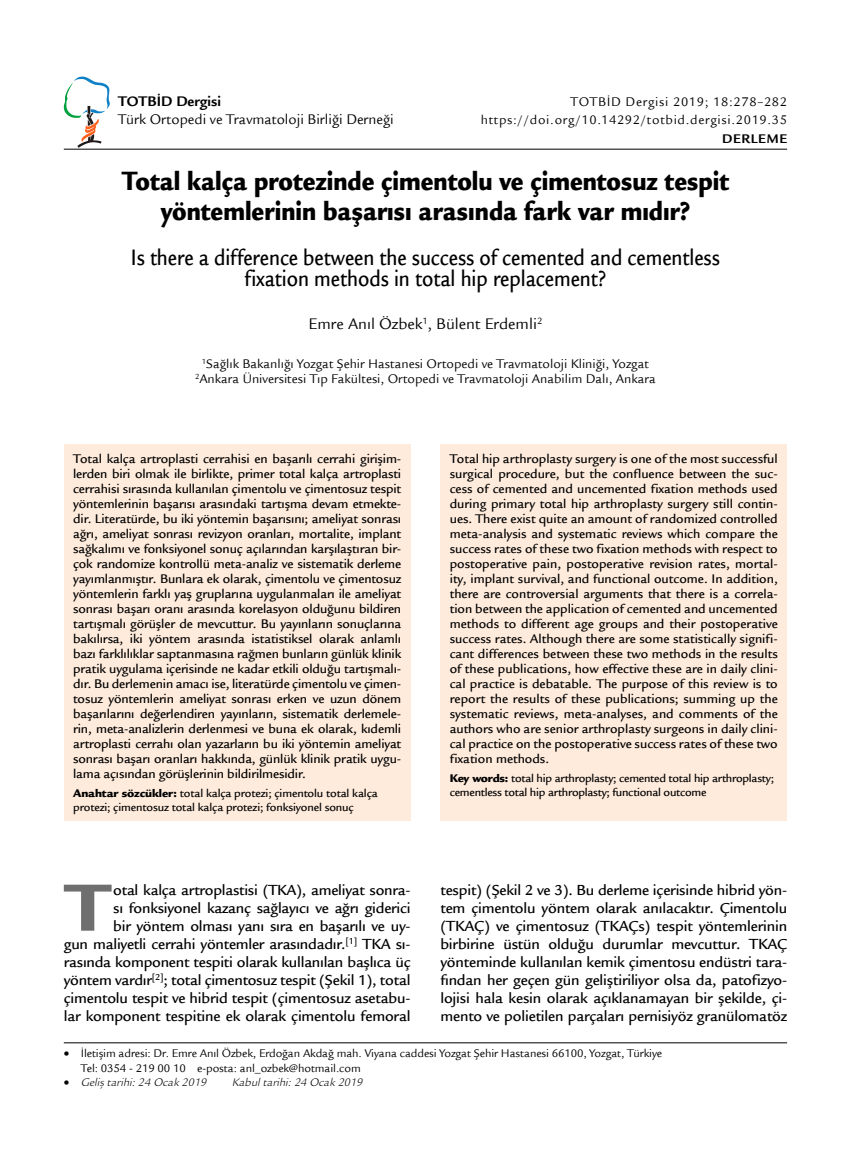
<style>
.page{position:relative;width:851px;height:1149px;background:#fff}
.page>*{position:absolute;margin:0;border:0;box-sizing:border-box;transform-origin:0 0}
.t1{font:900 72.6px "Legacy Sans Std";color:#706f6f}
.t2{font:900 28.5px/30px "Legacy Sans Std";color:#000;text-align:center;scale:.85 1}
.t3{font:500 24px/21px "Legacy Sans Std";color:#000;text-align:center;scale:.85 1}
.t4{font:16.5px "Legacy Sans Std";color:#000}
.t5{font:500 15.75px/18px "Legacy Sans Std";letter-spacing:-.015em;color:#000;text-align:justify}
.t6{font:15px "Legacy Sans Std";color:#000}
.t7{font:700 15px "Legacy Sans Std";color:#000}
.t8{font:500 13.5px/15px "Legacy Sans Std";letter-spacing:-.005em;color:#000;text-align:justify}
.t9{font:13.5px/15px "Legacy Sans Std";color:#000;text-align:center}
.t10{font:13.5px/18.5px "Legacy Sans Std";letter-spacing:.05em;color:#000;text-align:right}
.t11{font:700 13.5px "Legacy Sans Std";letter-spacing:.05em;color:#000}
.t12{font:500 12px/13.5px "Legacy Sans Std";letter-spacing:-.01em;color:#000}
.t13{font:12px/14.4px "Legacy Sans Std";letter-spacing:-.01em;color:#000}
.t14{font:italic 12px "ITC Legacy Sans Std";color:#000}
.s1{font-weight:900}
</style>
<div class="page">
<hr style="left:64px;top:149px;width:723px;height:1px;background:#000">
<hr style="left:64px;top:1042px;width:723px;height:1px;background:#000">
<svg style="left:64px;top:77px;width:46px;height:70px"></svg>
<div style="left:64px;top:444px;width:346px;height:376px;background:#feebdc"></div>
<div style="left:440px;top:444px;width:347px;height:376px;background:#feebdc"></div>
<p class="t7" style="left:118px;top:93px;width:104px">TOTBİD Dergisi</p>
<p class="t6" style="left:118px;top:111px;width:277px">Türk Ortopedi ve Travmatoloji Birliği Derneği</p>
<p class="t10" style="left:480px;top:92px;width:308px">TOTBİD Dergisi 2019; 18:278–282 https://doi.org/10.14292/totbid.dergisi.2019.35</p>
<p class="t11" style="left:722px;top:131px;width:67px">DERLEME</p>
<h2 class="t2" style="left:122px;top:166px;width:715px">Total kalça protezinde çimentolu ve çimentosuz tespit yöntemlerinin başarısı arasında fark var mıdır?</h2>
<h3 class="t3" style="left:131px;top:247px;width:694px">Is there a difference between the success of cemented and cementless fixation methods in total hip replacement?</h3>
<p class="t4" style="left:308px;top:314px;width:235px">Emre Anıl Özbek<sup>1</sup>, Bülent Erdemli<sup>2</sup></p>
<p class="t9" style="left:195px;top:356px;width:462px"><sup>1</sup>Sağlık Bakanlığı Yozgat Şehir Hastanesi Ortopedi ve Travmatoloji Kliniği, Yozgat<br><sup>2</sup>Ankara Üniversitesi Tıp Fakültesi, Ortopedi ve Travmatoloji Anabilim Dalı, Ankara</p>
<p class="t8" style="left:73px;top:451px;width:329px">Total kalça artroplasti cerrahisi en başarılı cerrahi girişim&shy;lerden biri olmak ile birlikte, primer total kalça artroplasti cerrahisi sırasında kullanılan çimentolu ve çimentosuz tespit yöntemlerinin başarısı arasındaki tartışma devam etmekte&shy;dir. Literatürde, bu iki yöntemin başarısını; ameliyat sonrası ağrı, ameliyat sonrası revizyon oranları, mortalite, implant sağkalımı ve fonksiyonel sonuç açılarından karşılaştıran bir&shy;çok randomize kontrollü meta-analiz ve sistematik derleme yayımlanmıştır. Bunlara ek olarak, çimentolu ve çimentosuz yöntemlerin farklı yaş gruplarına uygulanmaları ile ameliyat sonrası başarı oranı arasında korelasyon olduğunu bildiren tartışmalı görüşler de mevcuttur. Bu yayınların sonuçlarına bakılırsa, iki yöntem arasında istatistiksel olarak anlamlı bazı farklılıklar saptanmasına rağmen bunların günlük klinik pratik uygulama içerisinde ne kadar etkili olduğu tartışmalı&shy;dır. Bu derlemenin amacı ise, literatürde çimentolu ve çimen&shy;tosuz yöntemlerin ameliyat sonrası erken ve uzun dönem başarılarını değerlendiren yayınların, sistematik derlemele&shy;rin, meta-analizlerin derlenmesi ve buna ek olarak, kıdemli artroplasti cerrahı olan yazarların bu iki yöntemin ameliyat sonrası başarı oranları hakkında, günlük klinik pratik uygu&shy;lama açısından görüşlerinin bildirilmesidir.</p>
<p class="t12" style="left:73px;top:786px;width:306px"><span class="s1">Anahtar sözcükler:</span> total kalça protezi; çimentolu total kalça protezi; çimentosuz total kalça protezi; fonksiyonel sonuç</p>
<p class="t8" style="left:449px;top:451px;width:329px">Total hip arthroplasty surgery is one of the most successful surgical procedure, but the confluence between the suc&shy;cess of cemented and uncemented fixation methods used during primary total hip arthroplasty surgery still contin&shy;ues. There exist quite an amount of randomized controlled meta-analysis and systematic reviews which compare the success rates of these two fixation methods with respect to postoperative pain, postoperative revision rates, mortal&shy;ity, implant survival, and functional outcome. In addition, there are controversial arguments that there is a correla&shy;tion between the application of cemented and uncemented methods to different age groups and their postoperative success rates. Although there are some statistically signifi&shy;cant differences between these two methods in the results of these publications, how effective these are in daily clini&shy;cal practice is debatable. The purpose of this review is to report the results of these publications; summing up the systematic reviews, meta-analyses, and comments of the authors who are senior arthroplasty surgeons in daily clini&shy;cal practice on the postoperative success rates of these two fixation methods.</p>
<p class="t12" style="left:449px;top:771px;width:326px"><span class="s1">Key words:</span> total hip arthroplasty; cemented total hip arthroplasty; cementless total hip arthroplasty; functional outcome</p>
<p class="t5" style="left:64px;top:880px;width:348px;text-align:right">otal kalça artroplastisi (TKA), ameliyat sonra-<br>sı fonksiyonel kazanç sağlayıcı ve ağrı giderici<br>bir yöntem olması yanı sıra en başarılı ve uy-<br>gun maliyetli cerrahi yöntemler arasındadır.<sup>[1]</sup> TKA sı&shy;rasında komponent tespiti olarak kullanılan başlıca üç yöntem vardır<sup>[2]</sup>; total çimentosuz tespit (Şekil 1), total çimentolu tespit ve hibrid tespit (çimentosuz asetabu&shy;lar komponent tespitine ek olarak çimentolu femoral</p>
<h1 class="t1" style="left:65px;top:864px;width:47px">T</h1>
<p class="t5" style="left:440px;top:880px;width:348px">tespit) (Şekil 2 ve 3). Bu derleme içerisinde hibrid yön&shy;tem çimentolu yöntem olarak anılacaktır. Çimentolu (TKAÇ) ve çimentosuz (TKAÇs) tespit yöntemlerinin birbirine üstün olduğu durumlar mevcuttur. TKAÇ yönteminde kullanılan kemik çimentosu endüstri tara&shy;fından her geçen gün geliştiriliyor olsa da, patofizyo&shy;lojisi hala kesin olarak açıklanamayan bir şekilde, çi&shy;mento ve polietilen parçaları pernisiyöz granülomatöz</p>
<p class="t13" style="left:81px;top:1046px;width:582px;text-indent:-17px">• İletişim adresi: Dr. Emre Anıl Özbek, Erdoğan Akdağ mah. Viyana caddesi Yozgat Şehir Hastanesi 66100, Yozgat, Türkiye<br>Tel: 0354 - 219 00 10 e-posta: anl_ozbek@hotmail.com</p>
<p class="t14" style="left:64px;top:1075px;width:144px">• Geliş tarihi: 24 Ocak 2019</p>
<p class="t14" style="left:232px;top:1075px;width:132px">Kabul tarihi: 24 Ocak 2019</p>
</div>
